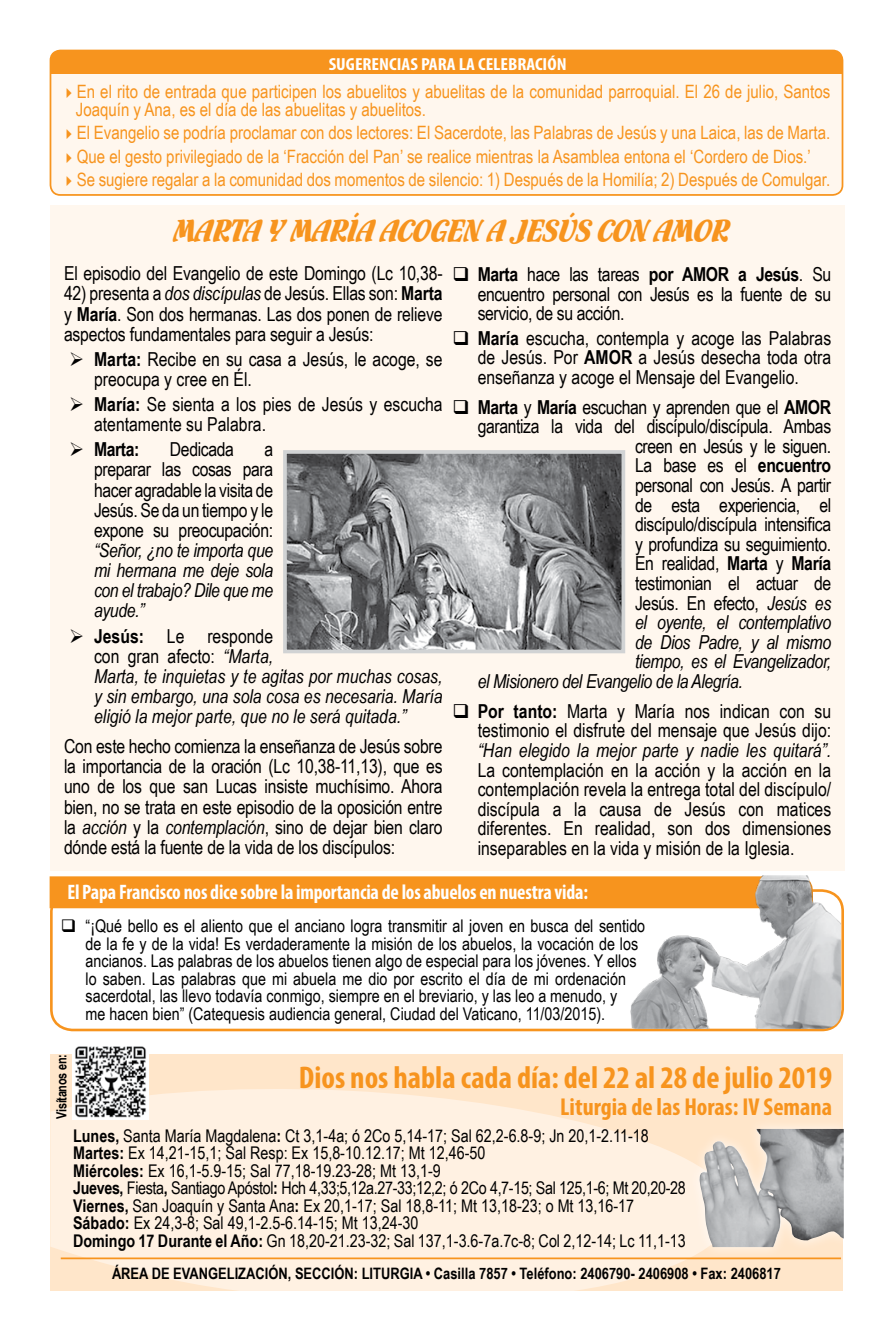
<style>
.page{position:relative;width:893px;height:1340px;background:#fff}
.page>*{position:absolute;margin:0;border:0;box-sizing:border-box;transform-origin:0 0}
.t1{font:33.6px "Flamenco D";color:#f7941e;scale:.94 1}
.t2{font:700 condensed 31.5px "Myriad Pro";color:#f7941e}
.t3{font:700 condensed 24.5px "Myriad Pro";color:#f7941e}
.t4{font:700 condensed 21px "Myriad Pro";letter-spacing:-.01em;color:#fff;scale:.95 1}
.t5{font:19.25px/20.1px "Arial Narrow";letter-spacing:-.01em;color:#000;text-align:justify}
.t6{font:italic 19.25px/20.1px "Arial Narrow";color:#000}
.t7{font:italic 19.25px/20.1px "Arial Narrow";letter-spacing:-.02em;color:#000;text-align:justify}
.t8{font:700 19.25px "Arial Narrow";letter-spacing:-.02em;color:#000}
.t9{font:18.38px/18.4px "Arial Narrow";color:#f7941e}
.t10{font:17.5px/17.5px "Arial Narrow";color:#000}
.t11{font:700 condensed 17.5px "Myriad Pro";color:#fff;scale:1.1 1}
.t12{font:700 15.75px "Arial Narrow";color:#000}
.t13{font:700 14px "Arial Narrow";letter-spacing:-.02em;color:#000;scale:.95 1}
.s1{font-style:italic}
.s2{font-weight:700}
.s3{font-weight:700;font-style:normal}
.s4{font-style:normal}
</style>
<div class="page">
<div style="left:50px;top:205px;width:794px;height:665px;background:#fff7ee"></div>
<div style="left:50px;top:1054px;width:793px;height:236px;background:#ffe6ca"></div>
<svg style="left:50px;top:1084px;width:686px;height:206px;fill:#fff1e2"></svg>
<div style="left:688px;top:1117px;width:167px;height:140px;background:#fff;opacity:.75"></div>
<img style="left:697px;top:1128px;width:147px;height:118px">
<hr style="left:61px;top:1257px;width:780px;height:2px;background:#f7941e">
<img style="left:72px;top:1046px;width:76px;height:73px">
<div style="left:50px;top:50px;width:792px;height:145px;background:#f7941e;border-radius:10px"></div>
<div style="left:51px;top:74px;width:791px;height:121px;background:#fff7ee"></div>
<div style="left:50px;top:50px;width:793px;height:146px;border:2px solid #f7941e;border-radius:10px"></div>
<img style="left:288px;top:455px;width:332px;height:193px">
<div style="left:283px;top:450px;width:342px;height:203px;border:4px solid #d1d3d4"></div>
<div style="left:50px;top:889px;width:794px;height:142px;border:3px solid #f7941e;border-radius:21px"></div>
<div style="left:50px;top:876px;width:570px;height:32px;background:#f7941e"></div>
<img style="left:620px;top:875px;width:221px;height:153px">
<p class="t11" style="left:329px;top:53px;width:218px">SUGERENCIAS PARA LA CELEBRACIÓN</p>
<p class="t9" style="left:76px;top:81px;width:756px;text-indent:-15px">✔En el rito de entrada que participen los abuelitos y abuelitas de la comunidad parroquial. El 26 de julio, Santos<br>Joaquín y Ana, es el día de las abuelitas y abuelitos.</p>
<p class="t9" style="left:61px;top:123px;width:771px">✔El Evangelio se podría proclamar con dos lectores: El Sacerdote, las Palabras de Jesús y una Laica, las de Marta.</p>
<p class="t9" style="left:61px;top:146px;width:751px">✔Que el gesto privilegiado de la ‘Fracción del Pan’ se realice mientras la Asamblea entona el ‘Cordero de Dios.’</p>
<p class="t9" style="left:61px;top:170px;width:771px">✔Se sugiere regalar a la comunidad dos momentos de silencio: 1) Después de la Homilía; 2) Después de Comulgar.</p>
<h1 class="t1" style="left:174px;top:211px;width:592px">MARTA Y MARÍA ACOGEN A JESÚS CON AMOR</h1>
<p class="t5" style="left:64px;top:263px;width:380px">El episodio del Evangelio de este Domingo (Lc 10,38-</p>
<p class="t5" style="left:64px;top:283px;width:380px">42) presenta a <span class="s1">dos discípulas</span> de Jesús. Ellas son: <span class="s2">Marta </span>y <span class="s2">María</span>. Son dos hermanas. Las dos ponen de relieve aspectos fundamentales para seguir a Jesús:</p>
<p class="t5" style="left:94px;top:348px;width:350px;text-indent:-25px">➢ <span class="s2">Marta:</span> Recibe en su casa a Jesús, le acoge, se preocupa y cree en Él.</p>
<p class="t5" style="left:94px;top:393px;width:350px;text-indent:-25px">➢ <span class="s2">María:</span> Se sienta a los pies de Jesús y escucha atentamente su Palabra.</p>
<p class="t8" style="left:69px;top:435px;width:72px">➢ Marta:</p>
<p class="t5" style="left:170px;top:439px;width:65px">Dedicada</p>
<p class="t5" style="left:94px;top:439px;width:181px;text-indent:170px">a preparar las cosas para hacer agradable la visita de Jesús. Se da un tiempo y le expone su preocupación:</p>
<p class="t7" style="left:94px;top:540px;width:181px">“Señor, ¿no te importa que mi hermana me deje sola con el trabajo? Dile que me ayude.”</p>
<p class="t6" style="left:94px;top:625px;width:350px;text-indent:-25px">➢ <span class="s3">Jesús:</span> <span class="s4">Le responde<br>con gran afecto:</span> “Marta,<br>Marta, te inquietas y te agitas por muchas cosas, y sin embargo, una sola cosa es necesaria. María eligió la mejor parte, que no le será quitada.”</p>
<p class="t5" style="left:64px;top:735px;width:380px">Con este hecho comienza la enseñanza de Jesús sobre la importancia de la oración (Lc 10,38-11,13), que es uno de los que san Lucas insiste muchísimo. Ahora bien, no se trata en este episodio de la oposición entre la <span class="s1">acción</span> y la <span class="s1">contemplación</span>, sino de dejar bien claro dónde está la fuente de la vida de los discípulos:</p>
<p class="t5" style="left:478px;top:263px;width:355px;line-height:19.6px;text-indent:-25px">❑ <span class="s2">Marta</span> hace las tareas <span class="s2">por AMOR a Jesús</span>. Su encuentro personal con Jesús es la fuente de su servicio, de su acción.</p>
<p class="t5" style="left:478px;top:327px;width:355px;line-height:19.6px;text-indent:-25px">❑ <span class="s2">María</span> escucha, contempla y acoge las Palabras de Jesús. Por <span class="s2">AMOR</span> a Jesús desecha toda otra enseñanza y acoge el Mensaje del Evangelio.</p>
<p class="t5" style="left:453px;top:396px;width:380px">❑ <span class="s2">Marta</span> y <span class="s2">María</span> escuchan y aprenden que el <span class="s2">AMOR</span></p>
<p class="t5" style="left:478px;top:415px;width:355px">garantiza la vida del discípulo/discípula. Ambas</p>
<p class="t5" style="left:635px;top:435px;width:198px">creen en Jesús y le siguen.</p>
<p class="t5" style="left:635px;top:455px;width:198px">La base es el <span class="s2">encuentro</span></p>
<p class="t5" style="left:635px;top:474px;width:198px">personal con Jesús. A partir</p>
<p class="t5" style="left:635px;top:494px;width:198px">de esta experiencia, el</p>
<p class="t5" style="left:635px;top:513px;width:198px">discípulo/discípula intensifica</p>
<p class="t5" style="left:635px;top:533px;width:198px">y profundiza su seguimiento.</p>
<p class="t5" style="left:635px;top:553px;width:198px">En realidad, <span class="s2">Marta</span> y <span class="s2">María</span></p>
<p class="t5" style="left:635px;top:572px;width:198px">testimonian el actuar de</p>
<p class="t5" style="left:635px;top:592px;width:198px">Jesús. En efecto, <span class="s1">Jesús es</span></p>
<p class="t7" style="left:635px;top:612px;width:198px">el oyente, el contemplativo</p>
<p class="t7" style="left:635px;top:631px;width:198px">de Dios Padre, y al mismo</p>
<p class="t7" style="left:635px;top:651px;width:198px">tiempo, es el Evangelizador,</p>
<p class="t7" style="left:478px;top:671px;width:267px">el Misionero del Evangelio de la Alegría.</p>
<p class="t5" style="left:453px;top:700px;width:380px;line-height:19.6px;text-align:right">❑ <span class="s2">Por tanto:</span> Marta y María nos indican con su testimonio el disfrute del mensaje que Jesús dijo:</p>
<p class="t6" style="left:478px;top:739px;width:355px">“Han elegido la mejor parte y nadie les quitará”.</p>
<p class="t5" style="left:478px;top:759px;width:355px;line-height:19.6px">La contemplación en la acción y la acción en la contemplación revela la entrega total del discípulo/ discípula a la causa de Jesús con matices diferentes. En realidad, son dos dimensiones inseparables en la vida y misión de la Iglesia.</p>
<p class="t4" style="left:67px;top:879px;width:550px">El Papa Francisco nos dice sobre la importancia de los abuelos en nuestra vida:</p>
<p class="t10" style="left:86px;top:916px;width:561px;text-indent:-25px">❑ “¡Qué bello es el aliento que el anciano logra transmitir al joven en busca del sentido de la fe y de la vida! Es verdaderamente la misión de los abuelos, la vocación de los ancianos. Las palabras de los abuelos tienen algo de especial para los jóvenes. Y ellos lo saben. Las palabras que mi abuela me dio por escrito el día de mi ordenación sacerdotal, las llevo todavía conmigo, siempre en el breviario, y las leo a menudo, y<br>me hacen bien” (Catequesis audiencia general, Ciudad del Vaticano, 11/03/2015).</p>
<p class="t13" style="left:51px;top:1118px;width:69px;rotate:-90deg">Visítanos en:</p>
<h2 class="t2" style="left:299px;top:1058px;width:535px">Dios nos habla cada día: del 22 al 28 de julio 2019</h2>
<p class="t3" style="left:560px;top:1091px;width:273px">Liturgia de las Horas: IV Semana</p>
<p class="t10" style="left:73px;top:1126px;width:614px"><span class="s2">Lunes,</span> Santa María Magdalena<span class="s2">:</span> Ct 3,1-4a; ó 2Co 5,14-17; Sal 62,2-6.8-9; Jn 20,1-2.11-18<br><span class="s2">Martes:</span> Ex 14,21-15,1; Sal Resp: Ex 15,8-10.12.17; Mt 12,46-50<br><span class="s2">Miércoles:</span> Ex 16,1-5.9-15; Sal 77,18-19.23-28; Mt 13,1-9<br><span class="s2">Jueves,</span> Fiesta<span class="s2">,</span> Santiago Apóstol<span class="s2">:</span> Hch 4,33;5,12a.27-33;12,2; ó 2Co 4,7-15; Sal 125,1-6; Mt 20,20-28<br><span class="s2">Viernes,</span> San Joaquín y Santa Ana<span class="s2">:</span> Ex 20,1-17; Sal 18,8-11; Mt 13,18-23; o Mt 13,16-17<br><span class="s2">Sábado:</span> Ex 24,3-8; Sal 49,1-2.5-6.14-15; Mt 13,24-30<br><span class="s2">Domingo 17 Durante el Año:</span> Gn 18,20-21.23-32; Sal 137,1-3.6-7a.7c-8; Col 2,12-14; Lc 11,1-13</p>
<p class="t12" style="left:112px;top:1261px;width:670px">ÁREA DE EVANGELIZACIÓN, SECCIÓN: LITURGIA • Casilla 7857 • Teléfono: 2406790- 2406908 • Fax: 2406817</p>
</div>
